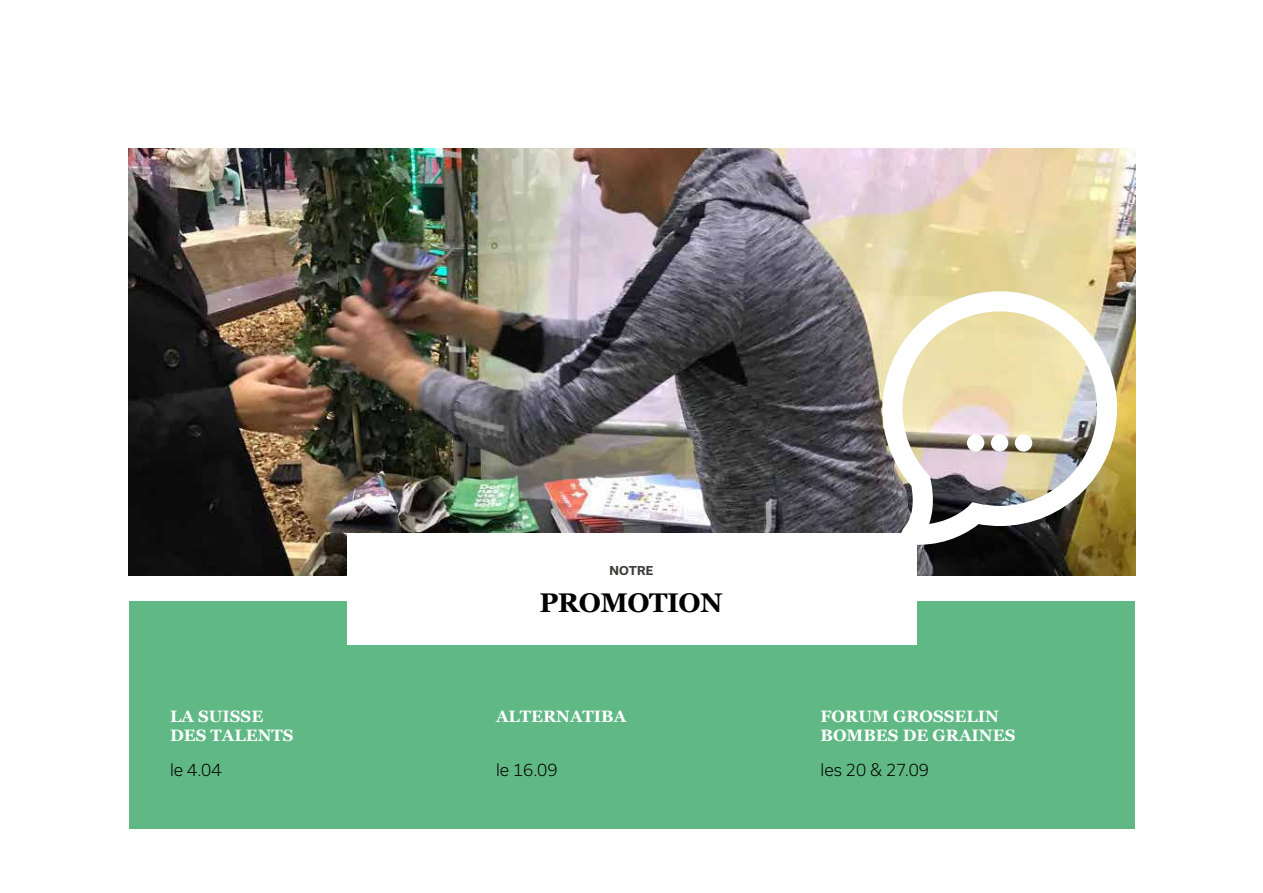
<style>
.page{position:relative;width:1263px;height:893px;background:#fff}
.page>*{position:absolute;margin:0;border:0;box-sizing:border-box;transform-origin:0 0}
.t1{font:700 27px "Georgia";letter-spacing:-.02em;color:#000}
.t2{font:700 16.5px/19.8px "Georgia";color:#fff}
.t3{font:300 16.5px "Usual";color:#000}
.t4{font:700 11.7px "Usual";letter-spacing:.015em;color:#3c3c3b}
</style>
<div class="page">
<div style="left:130px;top:602px;width:1005px;height:227px;background:#60b984"></div>
<img style="left:129px;top:149px;width:1006px;height:427px">
<div style="left:347px;top:534px;width:570px;height:111px;background:#fff"></div>
<img style="left:882px;top:291px;width:235px;height:254px">
<svg style="left:967px;top:434px;width:17px;height:18px"></svg>
<svg style="left:991px;top:434px;width:17px;height:18px"></svg>
<svg style="left:1015px;top:434px;width:17px;height:18px"></svg>
<p class="t2" style="left:170px;top:706px;width:125px">LA SUISSE<br>DES TALENTS</p>
<p class="t3" style="left:170px;top:761px;width:53px">le 4.04</p>
<p class="t4" style="left:610px;top:564px;width:45px">NOTRE</p>
<h1 class="t1" style="left:539px;top:585px;width:185px">PROMOTION</h1>
<p class="t2" style="left:496px;top:706px;width:132px">ALTERNATIBA</p>
<p class="t3" style="left:496px;top:760px;width:63px">le 16.09</p>
<p class="t2" style="left:820px;top:706px;width:196px">FORUM GROSSELIN<br>BOMBES DE GRAINES</p>
<p class="t3" style="left:820px;top:760px;width:110px">les 20 &amp; 27.09</p>
</div>
